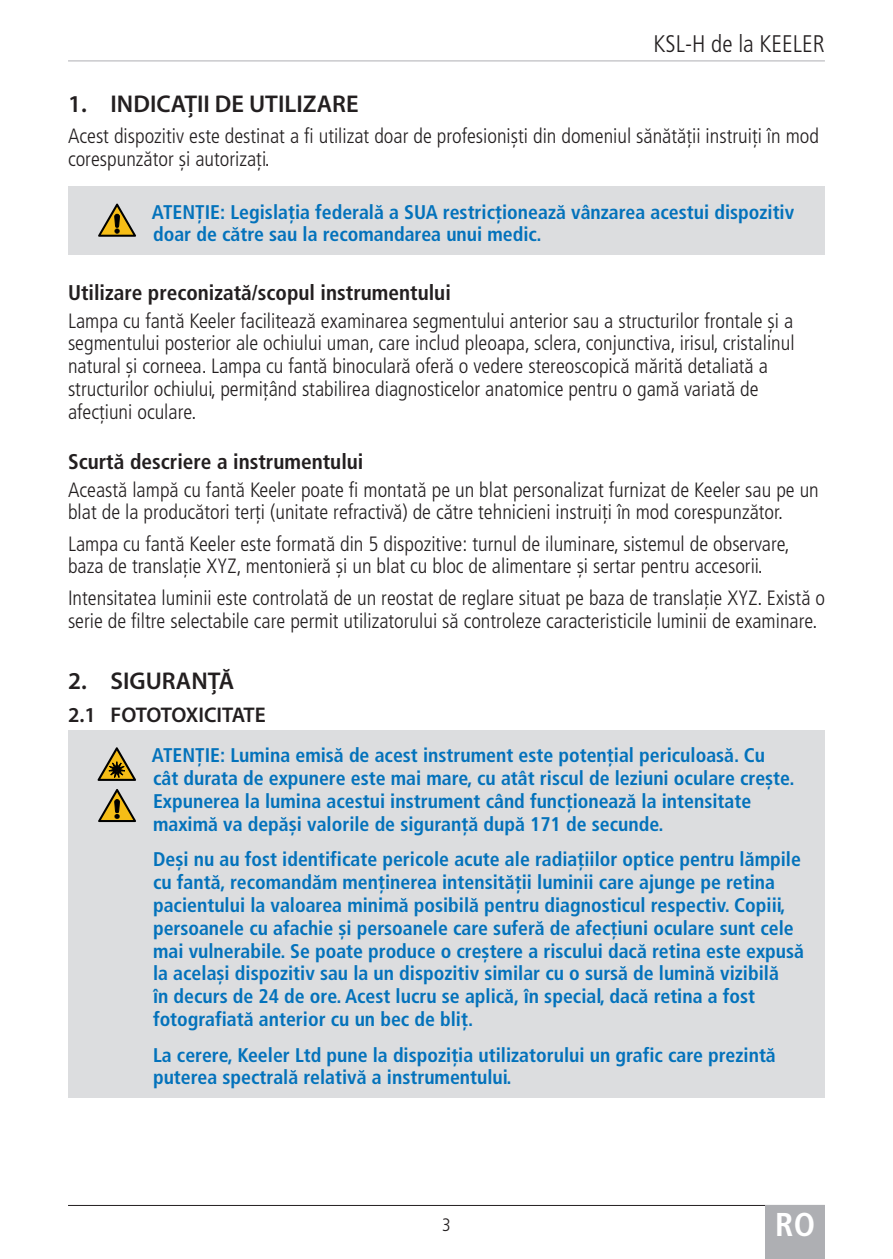
<style>
.page{position:relative;width:893px;height:1259px;background:#fff}
.page>*{position:absolute;margin:0;border:0;box-sizing:border-box;transform-origin:0 0}
.t1{font:700 condensed 33px "Frutiger LT Pro";color:#fff}
.t2{font:600 24.3px "Myriad Pro";color:#231f20}
.t3{font:300 condensed 24px "Frutiger LT Pro";color:#231f20}
.Heading_4{font:700 condensed 21.3px "Frutiger LT Pro";color:#231f20}
.t4{font:600 21.3px "Myriad Pro";letter-spacing:-.025em;color:#231f20}
.Body_text{font:300 condensed 20.7px/22.8px "Frutiger LT Pro";color:#231f20}
.Caution_Cont{font:700 condensed 19.8px/22.8px "Frutiger LT Pro";color:#0372bb}
.Caution{font:700 condensed 19.8px/22.8px "Frutiger LT Pro";color:#0372bb}
.Caution_Single{font:700 condensed 19.8px/22.8px "Frutiger LT Pro";color:#0372bb}
.t5{font:300 condensed 18px "Frutiger LT Pro";color:#231f20}
</style>
<div class="page">
<hr style="left:68px;top:1205px;width:757px;height:1px;background:#231f20">
<div style="left:765px;top:1205px;width:60px;height:54px;background:#aeafb3"></div>
<hr style="left:68px;top:60px;width:757px;height:1px;background:#aeafb3">
<div style="left:68px;top:187px;width:757px;height:68px;background:#dcdddf"></div>
<div style="left:68px;top:730px;width:757px;height:114px;background:#dcdddf"></div>
<div style="left:68px;top:826px;width:757px;height:213px;background:#dcdddf"></div>
<div style="left:68px;top:1021px;width:757px;height:77px;background:#dcdddf"></div>
<svg style="left:98px;top:204px;width:38px;height:33px"></svg>
<svg style="left:98px;top:747px;width:38px;height:34px"></svg>
<svg style="left:98px;top:789px;width:38px;height:33px"></svg>
<p class="t3" style="left:653px;top:30px;width:173px">KSL-H de la KEELER</p>
<p class="t2" style="left:68px;top:88px;width:292px">1. INDICAȚII DE UTILIZARE</p>
<p class="Body_text" style="left:68px;top:125px;width:753px">Acest dispozitiv este destinat a fi utilizat doar de profesioniști din domeniul sănătății instruiți în mod corespunzător și autorizați.</p>
<p class="Caution_Single" style="left:152px;top:200px;width:644px">ATENȚIE: Legislația federală a SUA restricționează vânzarea acestui dispozitiv doar de către sau la recomandarea unui medic.</p>
<p class="Heading_4" style="left:68px;top:280px;width:384px">Utilizare preconizată/scopul instrumentului</p>
<p class="Body_text" style="left:68px;top:309px;width:728px">Lampa cu fantă Keeler facilitează examinarea segmentului anterior sau a structurilor frontale și a segmentului posterior ale ochiului uman, care includ pleoapa, sclera, conjunctiva, irisul, cristalinul natural și corneea. Lampa cu fantă binoculară oferă o vedere stereoscopică mărită detaliată a structurilor ochiului, permițând stabilirea diagnosticelor anatomice pentru o gamă variată de afecțiuni oculare.</p>
<p class="Heading_4" style="left:68px;top:448px;width:297px">Scurtă descriere a instrumentului</p>
<p class="Body_text" style="left:68px;top:478px;width:752px">Această lampă cu fantă Keeler poate fi montată pe un blat personalizat furnizat de Keeler sau pe un blat de la producători terți (unitate refractivă) de către tehnicieni instruiți în mod corespunzător.</p>
<p class="Body_text" style="left:68px;top:532px;width:723px">Lampa cu fantă Keeler este formată din 5 dispozitive: turnul de iluminare, sistemul de observare, baza de translație XYZ, mentonieră și un blat cu bloc de alimentare și sertar pentru accesorii.</p>
<p class="Body_text" style="left:68px;top:586px;width:758px">Intensitatea luminii este controlată de un reostat de reglare situat pe baza de translație XYZ. Există o serie de filtre selectabile care permit utilizatorului să controleze caracteristicile luminii de examinare.</p>
<p class="t2" style="left:68px;top:665px;width:168px">2. SIGURANȚĂ</p>
<p class="t4" style="left:68px;top:701px;width:199px">2.1 FOTOTOXICITATE</p>
<p class="Caution" style="left:152px;top:744px;width:644px">ATENȚIE: Lumina emisă de acest instrument este potențial periculoasă. Cu cât durata de expunere este mai mare, cu atât riscul de leziuni oculare crește.<br>Expunerea la lumina acestui instrument când funcționează la intensitate maximă va depăși valorile de siguranță după 171 de secunde.</p>
<p class="Caution_Cont" style="left:153px;top:848px;width:652px">Deși nu au fost identificate pericole acute ale radiațiilor optice pentru lămpile cu fantă, recomandăm menținerea intensității luminii care ajunge pe retina pacientului la valoarea minimă posibilă pentru diagnosticul respectiv. Copiii, persoanele cu afachie și persoanele care suferă de afecțiuni oculare sunt cele mai vulnerabile. Se poate produce o creștere a riscului dacă retina este expusă la același dispozitiv sau la un dispozitiv similar cu o sursă de lumină vizibilă<br>în decurs de 24 de ore. Acest lucru se aplică, în special, dacă retina a fost fotografiată anterior cu un bec de bliț.</p>
<p class="Caution_Cont" style="left:153px;top:1043px;width:624px">La cerere, Keeler Ltd pune la dispoziția utilizatorului un grafic care prezintă puterea spectrală relativă a instrumentului.</p>
<p class="t5" style="left:442px;top:1214px;width:10px">3</p>
<h1 class="t1" style="left:775px;top:1204px;width:41px">RO</h1>
</div>
